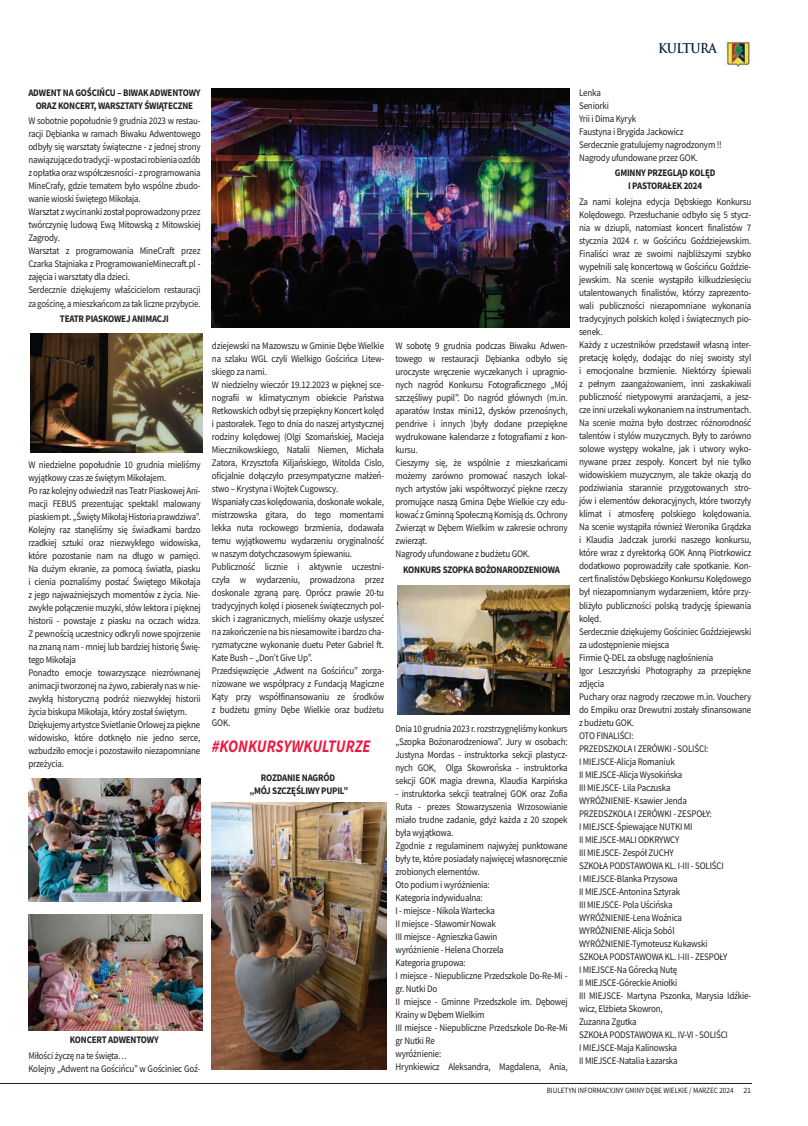
<style>
.page{position:relative;width:808px;height:1126px;background:#fff}
.page>*{position:absolute;margin:0;border:0;box-sizing:border-box;transform-origin:0 0}
.t1{font:italic 700 17.6px "Source Sans Pro";color:#ed1941;scale:.86 1}
.t2{font:700 13.2px "Trajan Pro";letter-spacing:-.05em;color:#071f3a;scale:.91 1}
.t3{font:10px/13px "Source Sans Pro";letter-spacing:-.02em;color:#231f20;scale:.9 1}
.t4{font:10px/13px "Source Sans Pro";letter-spacing:-.02em;color:#231f20;scale:.89 1}
.t5{font:700 10px/13px "Source Sans Pro";letter-spacing:-.02em;color:#231f20;text-align:center;scale:.9 1}
.t6{font:8px "Source Sans Pro";letter-spacing:-.005em;color:#231f20;scale:.9 1}
</style>
<div class="page">
<img style="left:211px;top:88px;width:359px;height:239px">
<img style="left:30px;top:334px;width:173px;height:118px">
<img style="left:28px;top:778px;width:173px;height:123px">
<img style="left:28px;top:914px;width:175px;height:115px">
<img style="left:212px;top:802px;width:174px;height:267px">
<img style="left:397px;top:585px;width:173px;height:129px">
<img style="left:726px;top:43px;width:24px;height:24px">
<hr style="left:0;top:1082px;width:751px;height:1px;background:#231f20">
<h2 class="t2" style="left:658px;top:40px;width:66px">KULTURA</h2>
<p class="t5" style="left:28px;top:86px;width:193px">ADWENT NA GOŚCIŃCU – BIWAK ADWENTOWY<br>ORAZ KONCERT, WARSZTATY ŚWIĄTECZNE</p>
<p class="t4" style="left:28px;top:114px;width:195px">W sobotnie popołudnie 9 grudnia 2023 w restau&shy;racji Dębianka w ramach Biwaku Adwentowego odbyły się warsztaty świąteczne - z jednej strony nawiązujące do tradycji - w postaci robienia ozdób z opłatka oraz współczesności - z programowania MineCrafy, gdzie tematem było wspólne zbudo&shy;wanie wioski świętego Mikołaja.<br>Warsztat z wycinanki został poprowadzony przez twórczynię ludową Ewą Mitowską z Mitowskiej Zagrody.<br>Warsztat z programowania MineCraft przez Czarka Stajniaka z ProgramowanieMinecraft.pl - zajęcia i warsztaty dla dzieci.<br>Serdecznie dziękujemy właścicielom restauracji za gościnę, a mieszkańcom za tak liczne przybycie.</p>
<p class="t5" style="left:60px;top:312px;width:123px">TEATR PIASKOWEJ ANIMACJI</p>
<p class="t3" style="left:28px;top:458px;width:193px">W niedzielne popołudnie 10 grudnia mieliśmy wyjątkowy czas ze świętym Mikołajem.<br>Po raz kolejny odwiedził nas Teatr Piaskowej Ani&shy;macji FEBUS prezentując spektakl malowany piaskiem pt. „Święty Mikołaj Historia prawdziwa”.<br>Kolejny raz stanęliśmy się świadkami bardzo rzadkiej sztuki oraz niezwykłego widowiska, które pozostanie nam na długo w pamięci.<br>Na dużym ekranie, za pomocą światła, piasku i cienia poznaliśmy postać Świętego Mikołaja z jego najważniejszych momentów z życia. Nie&shy;zwykłe połączenie muzyki, słów lektora i pięknej historii - powstaje z piasku na oczach widza.<br>Z pewnością uczestnicy odkryli nowe spojrzenie na znaną nam - mniej lub bardziej historię Świę&shy;tego Mikołaja<br>Ponadto emocje towarzyszące niezrównanej animacji tworzonej na żywo, zabierały nas w nie&shy;zwykłą historyczną podróż niezwykłej historii życia biskupa Mikołaja, który został świętym.<br>Dziękujemy artystce Svietlanie Orlowej za piękne widowisko, które dotknęło nie jedno serce, wzbudziło emocje i pozostawiło niezapomniane przeżycia.</p>
<p class="t3" style="left:212px;top:339px;width:193px">dziejewski na Mazowszu w Gminie Dębe Wielkie na szlaku WGL czyli Wielkigo Gościńca Litew&shy;skiego za nami.<br>W niedzielny wieczór 19.12.2023 w pięknej sce&shy;nografii w klimatycznym obiekcie Państwa Retkowskich odbył się przepiękny Koncert kolęd i pastorałek. Tego to dnia do naszej artystycznej rodziny kolędowej (Olgi Szomańskiej, Macieja Miecznikowskiego, Natalii Niemen, Michała Zatora, Krzysztofa Kiljańskiego, Witolda Cislo, oficjalnie dołączyło przesympatyczne małżeń&shy;stwo – Krystyna i Wojtek Cugowscy.<br>Wspaniały czas kolędowania, doskonałe wokale, mistrzowska gitara, do tego momentami lekka nuta rockowego brzmienia, dodawała temu wyjątkowemu wydarzeniu oryginalność w naszym dotychczasowym śpiewaniu.<br>Publiczność licznie i aktywnie uczestni&shy;czyła w wydarzeniu, prowadzona przez doskonale zgraną parę. Oprócz prawie 20-tu tradycyjnych kolęd i piosenek świątecznych pol&shy;skich i zagranicznych, mieliśmy okazje usłyszeć na zakończenie na bis niesamowite i bardzo cha&shy;ryzmatyczne wykonanie duetu Peter Gabriel ft.<br>Kate Bush – „Don’t Give Up”.<br>Przedsięwzięcie „Adwent na Gościńcu” zorga&shy;nizowane we współpracy z Fundacją Magiczne Kąty przy współfinansowaniu ze środków z budżetu gminy Dębe Wielkie oraz budżetu GOK.</p>
<h1 class="t1" style="left:212px;top:734px;width:186px">#KONKURSYWKULTURZE</h1>
<p class="t5" style="left:249px;top:771px;width:111px">ROZDANIE NAGRÓD<br>„MÓJ SZCZĘŚLIWY PUPIL”</p>
<p class="t5" style="left:70px;top:1033px;width:100px">KONCERT ADWENTOWY</p>
<p class="t3" style="left:28px;top:1049px;width:193px">Miłości życzę na te święta…<br>Kolejny „Adwent na Gościńcu” w Gościniec Goź-</p>
<p class="t3" style="left:395px;top:339px;width:193px">W sobotę 9 grudnia podczas Biwaku Adwen&shy;towego w restauracji Dębianka odbyło się uroczyste wręczenie wyczekanych i upragnio&shy;nych nagród Konkursu Fotograficznego „Mój szczęśliwy pupil”. Do nagród głównych (m.in. aparatów Instax mini12, dysków przenośnych, pendrive i innych )były dodane przepiękne wydrukowane kalendarze z fotografiami z kon&shy;kursu.<br>Cieszymy się, że wspólnie z mieszkańcami możemy zarówno promować naszych lokal&shy;nych artystów jaki współtworzyć piękne rzeczy promujące naszą Gmina Dębe Wielkie czy edu&shy;kować z Gminną Społeczną Komisją ds. Ochrony Zwierząt w Dębem Wielkim w zakresie ochrony zwierząt.<br>Nagrody ufundowane z budżetu GOK.</p>
<p class="t5" style="left:403px;top:563px;width:176px">KONKURS SZOPKA BOŻONARODZENIOWA</p>
<p class="t3" style="left:395px;top:721px;width:193px;text-align:justify">Dnia 10 grudnia 2023 r. rozstrzygnęliśmy konkurs „Szopka Bożonarodzeniowa”. Jury w osobach:<br>Justyna Mordas - instruktorka sekcji plastycz&shy;nych GOK, Olga Skowrońska - instruktorka sekcji GOK magia drewna, Klaudia Karpińska</p>
<p class="t3" style="left:395px;top:786px;width:193px">- instruktorka sekcji teatralnej GOK oraz Zofia<br>Ruta - prezes Stowarzyszenia Wrzosowianie miało trudne zadanie, gdyż każda z 20 szopek była wyjątkowa.<br>Zgodnie z regulaminem najwyżej punktowane były te, które posiadały najwięcej własnoręcznie zrobionych elementów.<br>Oto podium i wyróżnienia:<br>Kategoria indywidualna:<br>I - miejsce - Nikola Wartecka<br>II miejsce - Sławomir Nowak<br>III miejsce - Agnieszka Gawin<br>wyróżnienie - Helena Chorzela<br>Kategoria grupowa:<br>I miejsce - Niepubliczne Przedszkole Do-Re-Mi - gr. Nutki Do<br>II miejsce - Gminne Przedszkole im. Dębowej<br>Krainy w Dębem Wielkim<br>III miejsce - Niepubliczne Przedszkole Do-Re-Mi gr Nutki Re<br>wyróżnienie:<br>Hrynkiewicz Aleksandra, Magdalena, Ania,</p>
<p class="t3" style="left:579px;top:86px;width:160px">Lenka<br>Seniorki<br>Yrii i Dima Kyryk<br>Faustyna i Brygida Jackowicz<br>Serdecznie gratulujemy nagrodzonym !!<br>Nagrody ufundowane przez GOK.</p>
<p class="t5" style="left:615px;top:166px;width:113px">GMINNY PRZEGLĄD KOLĘD<br>I PASTORAŁEK 2024</p>
<p class="t3" style="left:579px;top:195px;width:193px">Za nami kolejna edycja Dębskiego Konkursu Kolędowego. Przesłuchanie odbyło się 5 stycz&shy;nia w dziupli, natomiast koncert finalistów 7 stycznia 2024 r. w Gościńcu Goździejewskim.<br>Finaliści wraz ze swoimi najbliższymi szybko wypełnili salę koncertową w Gościńcu Goździe&shy;jewskim. Na scenie wystąpiło kilkudziesięciu utalentowanych finalistów, którzy zaprezento&shy;wali publiczności niezapomniane wykonania tradycyjnych polskich kolęd i świątecznych pio&shy;senek.<br>Każdy z uczestników przedstawił własną inter&shy;pretację kolędy, dodając do niej swoisty styl i emocjonalne brzmienie. Niektórzy śpiewali z pełnym zaangażowaniem, inni zaskakiwali publiczność nietypowymi aranżacjami, a jesz&shy;cze inni urzekali wykonaniem na instrumentach.<br>Na scenie można było dostrzec różnorodność talentów i stylów muzycznych. Były to zarówno solowe występy wokalne, jak i utwory wyko&shy;nywane przez zespoły. Koncert był nie tylko widowiskiem muzycznym, ale także okazją do podziwiania starannie przygotowanych stro&shy;jów i elementów dekoracyjnych, które tworzyły klimat i atmosferę polskiego kolędowania.<br>Na scenie wystąpiła również Weronika Grądzka i Klaudia Jadczak jurorki naszego konkursu, które wraz z dyrektorką GOK Anną Piotrkowicz dodatkowo poprowadziły całe spotkanie. Kon&shy;cert finalistów Dębskiego Konkursu Kolędowego był niezapomnianym wydarzeniem, które przy&shy;bliżyło publiczności polską tradycję śpiewania kolęd.<br>Serdecznie dziękujemy Gościniec Goździejewski za udostępnienie miejsca<br>Firmie Q-DEL za obsługę nagłośnienia<br>Igor Leszczyński Photography za przepiękne zdjęcia<br>Puchary oraz nagrody rzeczowe m.in. Vouchery do Empiku oraz Drewutni zostały sfinansowane z budżetu GOK.<br>OTO FINALIŚCI:<br>PRZEDSZKOLA I ZERÓWKI - SOLIŚCI:<br>I MIEJSCE-Alicja Romaniuk<br>II MIEJSCE-Alicja Wysokińska<br>III MIEJSCE- Lila Paczuska<br>WYRÓŻNIENIE- Ksawier Jenda<br>PRZEDSZKOLA I ZERÓWKI - ZESPOŁY:<br>I MIEJSCE-Śpiewające NUTKI MI<br>II MIEJSCE-MALI ODKRYWCY<br>III MIEJSCE- Zespół ZUCHY<br>SZKOŁA PODSTAWOWA KL. I-III - SOLIŚCI<br>I MIEJSCE-Blanka Przysowa<br>II MIEJSCE-Antonina Sztyrak<br>III MIEJSCE- Pola Uścińska<br>WYRÓŻNIENIE-Lena Woźnica WYRÓŻNIENIE-Alicja Soból WYRÓŻNIENIE-Tymoteusz Kukawski<br>SZKOŁA PODSTAWOWA KL. I-III - ZESPOŁY<br>I MIEJSCE-Na Górecką Nutę<br>II MIEJSCE-Góreckie Aniołki<br>III MIEJSCE- Martyna Pszonka, Marysia Idźkie&shy;wicz, Elżbieta Skowron,<br>Zuzanna Zgutka<br>SZKOŁA PODSTAWOWA KL. IV-VI - SOLIŚCI<br>I MIEJSCE-Maja Kalinowska<br>II MIEJSCE-Natalia Łazarska</p>
<p class="t6" style="left:547px;top:1084px;width:229px">BIULETYN INFORMACYJNY GMINY DĘBE WIELKIE / MARZEC 2024 21</p>
</div>
